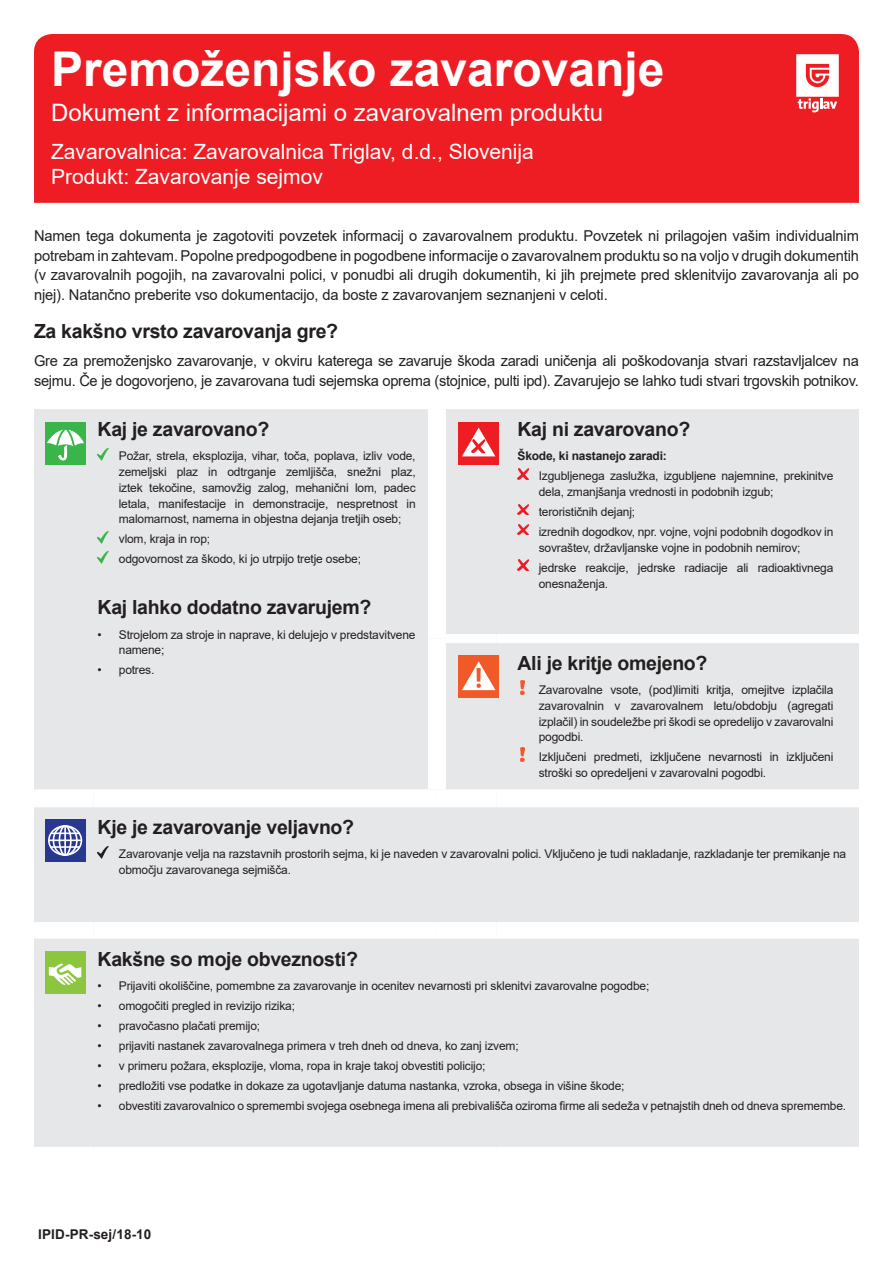
<style>
.page{position:relative;width:893px;height:1263px;background:#fff}
.page>*{position:absolute;margin:0;border:0;box-sizing:border-box;transform-origin:0 0}
.Form_title{font:700 48px "Arial";color:#fff}
.Form_sub_title{font:24px "Arial";color:#fff}
.Company_Product_head{font:21px "Arial";color:#fff}
.Cover_subhead{font:700 19.5px "Arial";letter-spacing:-.015em;color:#231f20}
.Form_intro{font:15px/19.5px "Arial";letter-spacing:-.02em;color:#231f20;text-align:justify}
.Oznaka-PG-notr-stran{font:700 13.5px "Arial";letter-spacing:.01em;color:#231f20}
.Covered_bullets{font:12px/15.8px "Arial";letter-spacing:-.015em;color:#231f20}
.Covered_bullets-2{font:700 12px "Arial";letter-spacing:-.015em;color:#231f20}
</style>
<div class="page">
<div style="left:34px;top:409px;width:825px;height:738px;background:#e6e7e9"></div>
<div style="left:34px;top:922px;width:59px;height:16px;background:#fff"></div>
<div style="left:93px;top:922px;width:344px;height:16px;background:#fff"></div>
<div style="left:437px;top:922px;width:59px;height:16px;background:#fff"></div>
<div style="left:496px;top:922px;width:363px;height:16px;background:#fff"></div>
<div style="left:34px;top:789px;width:59px;height:18px;background:#fff"></div>
<div style="left:93px;top:789px;width:344px;height:18px;background:#fff"></div>
<div style="left:437px;top:789px;width:59px;height:18px;background:#fff"></div>
<div style="left:496px;top:789px;width:363px;height:18px;background:#fff"></div>
<div style="left:428px;top:409px;width:18px;height:230px;background:#fff"></div>
<div style="left:428px;top:639px;width:18px;height:150px;background:#fff"></div>
<div style="left:446px;top:634px;width:50px;height:9px;background:#fff"></div>
<div style="left:496px;top:634px;width:363px;height:9px;background:#fff"></div>
<div style="left:45px;top:422px;width:41px;height:42px;background:#3ab54a"></div>
<svg style="left:47px;top:425px;width:37px;height:35px"></svg>
<svg style="left:98px;top:448px;width:10px;height:12px"></svg>
<svg style="left:98px;top:531px;width:10px;height:12px"></svg>
<svg style="left:98px;top:551px;width:10px;height:12px"></svg>
<div style="left:458px;top:422px;width:41px;height:42px;background:#ee1d23"></div>
<svg style="left:462px;top:428px;width:33px;height:28px"></svg>
<svg style="left:517px;top:468px;width:11px;height:11px"></svg>
<svg style="left:517px;top:504px;width:11px;height:11px"></svg>
<svg style="left:517px;top:524px;width:11px;height:11px"></svg>
<svg style="left:517px;top:560px;width:11px;height:11px"></svg>
<div style="left:458px;top:656px;width:41px;height:42px;background:#f15929"></div>
<svg style="left:462px;top:661px;width:33px;height:29px"></svg>
<svg style="left:520px;top:681px;width:4px;height:13px"></svg>
<svg style="left:520px;top:748px;width:4px;height:13px"></svg>
<svg style="left:45px;top:819px;width:41px;height:43px"></svg>
<div style="left:48px;top:825px;width:34px;height:31px;border:2px solid #fff;border-radius:50%"></div>
<div style="left:53px;top:825px;width:25px;height:31px;border:2px solid #fff;border-radius:50%"></div>
<div style="left:59px;top:825px;width:13px;height:31px;border:2px solid #fff;border-radius:50%"></div>
<hr style="left:64px;top:826px;width:2px;height:30px;background:#fff">
<hr style="left:51px;top:832px;width:29px;height:2px;background:#fff">
<hr style="left:51px;top:846px;width:29px;height:2px;background:#fff">
<hr style="left:49px;top:839px;width:32px;height:2px;background:#fff">
<svg style="left:98px;top:846px;width:10px;height:12px"></svg>
<div style="left:45px;top:952px;width:41px;height:42px;background:#8bc63e"></div>
<svg style="left:49px;top:963px;width:33px;height:22px"></svg>
<div style="left:34px;top:34px;width:825px;height:169px;background:#ee1d23"></div>
<svg style="left:796px;top:54px;width:43px;height:58px"></svg>
<p class="Form_title" style="left:51px;top:35px;width:615px">Premoženjsko zavarovanje</p>
<p class="Form_sub_title" style="left:51px;top:96px;width:554px">Dokument z informacijami o zavarovalnem produktu</p>
<p class="Company_Product_head" style="left:51px;top:137px;width:484px">Zavarovalnica: Zavarovalnica Triglav, d.d., Slovenija</p>
<p class="Company_Product_head" style="left:51px;top:162px;width:273px">Produkt: Zavarovanje sejmov</p>
<p class="Form_intro" style="left:34px;top:226px;width:826px">Namen tega dokumenta je zagotoviti povzetek informacij o zavarovalnem produktu. Povzetek ni prilagojen vašim individualnim potrebam in zahtevam. Popolne predpogodbene in pogodbene informacije o zavarovalnem produktu so na voljo v drugih dokumentih (v zavarovalnih pogojih, na zavarovalni polici, v ponudbi ali drugih dokumentih, ki jih prejmete pred sklenitvijo zavarovanja ali po njej). Natančno preberite vso dokumentacijo, da boste z zavarovanjem seznanjeni v celoti.</p>
<p class="Cover_subhead" style="left:34px;top:318px;width:306px">Za kakšno vrsto zavarovanja gre?</p>
<p class="Form_intro" style="left:34px;top:351px;width:826px">Gre za premoženjsko zavarovanje, v okviru katerega se zavaruje škoda zaradi uničenja ali poškodovanja stvari razstavljalcev na sejmu. Če je dogovorjeno, je zavarovana tudi sejemska oprema (stojnice, pulti ipd). Zavarujejo se lahko tudi stvari trgovskih potnikov.</p>
<p class="Cover_subhead" style="left:98px;top:415px;width:173px">Kaj je zavarovano?</p>
<p class="Covered_bullets" style="left:119px;top:448px;width:298px;text-align:justify">Požar, strela, eksplozija, vihar, toča, poplava, izliv vode, zemeljski plaz in odtrganje zemljišča, snežni plaz, iztek tekočine, samovžig zalog, mehanični lom, padec letala, manifestacije in demonstracije, nespretnost in malomarnost, namerna in objestna dejanja tretjih oseb;</p>
<p class="Covered_bullets" style="left:119px;top:531px;width:93px">vlom, kraja in rop;</p>
<p class="Covered_bullets" style="left:119px;top:551px;width:244px">odgovornost za škodo, ki jo utrpijo tretje osebe;</p>
<p class="Cover_subhead" style="left:98px;top:594px;width:275px">Kaj lahko dodatno zavarujem?</p>
<p class="Covered_bullets" style="left:119px;top:626px;width:298px;text-indent:-21px">• Strojelom za stroje in naprave, ki delujejo v predstavitvene namene;</p>
<p class="Covered_bullets" style="left:98px;top:662px;width:58px">• potres.</p>
<p class="Cover_subhead" style="left:517px;top:415px;width:174px">Kaj ni zavarovano?</p>
<p class="Covered_bullets-2" style="left:517px;top:448px;width:151px">Škode, ki nastanejo zaradi:</p>
<p class="Covered_bullets" style="left:539px;top:468px;width:296px">Izgubljenega zaslužka, izgubljene najemnine, prekinitve dela, zmanjšanja vrednosti in podobnih izgub;</p>
<p class="Covered_bullets" style="left:539px;top:504px;width:98px">terorističnih dejanj;</p>
<p class="Covered_bullets" style="left:539px;top:524px;width:296px">izrednih dogodkov, npr. vojne, vojni podobnih dogodkov in sovraštev, državljanske vojne in podobnih nemirov;</p>
<p class="Covered_bullets" style="left:539px;top:560px;width:296px">jedrske reakcije, jedrske radiacije ali radioaktivnega onesnaženja.</p>
<p class="Cover_subhead" style="left:517px;top:649px;width:192px">Ali je kritje omejeno?</p>
<p class="Covered_bullets" style="left:539px;top:682px;width:296px;text-align:justify">Zavarovalne vsote, (pod)limiti kritja, omejitve izplačila zavarovalnin v zavarovalnem letu/obdobju (agregati izplačil) in soudeležbe pri škodi se opredelijo v zavarovalni pogodbi.</p>
<p class="Covered_bullets" style="left:539px;top:749px;width:296px">Izključeni predmeti, izključene nevarnosti in izključeni stroški so opredeljeni v zavarovalni pogodbi.</p>
<p class="Cover_subhead" style="left:98px;top:813px;width:258px">Kje je zavarovanje veljavno?</p>
<p class="Covered_bullets" style="left:119px;top:846px;width:729px">Zavarovanje velja na razstavnih prostorih sejma, ki je naveden v zavarovalni polici. Vključeno je tudi nakladanje, razkladanje ter premikanje na območju zavarovanega sejmišča.</p>
<p class="Cover_subhead" style="left:98px;top:945px;width:262px">Kakšne so moje obveznosti?</p>
<p class="Covered_bullets" style="left:98px;top:978px;width:553px">• Prijaviti okoliščine, pomembne za zavarovanje in ocenitev nevarnosti pri sklenitvi zavarovalne pogodbe;</p>
<p class="Covered_bullets" style="left:98px;top:998px;width:199px">• omogočiti pregled in revizijo rizika;</p>
<p class="Covered_bullets" style="left:98px;top:1018px;width:164px">• pravočasno plačati premijo;</p>
<p class="Covered_bullets" style="left:98px;top:1038px;width:423px">• prijaviti nastanek zavarovalnega primera v treh dneh od dneva, ko zanj izvem;</p>
<p class="Covered_bullets" style="left:98px;top:1058px;width:389px">• v primeru požara, eksplozije, vloma, ropa in kraje takoj obvestiti policijo;</p>
<p class="Covered_bullets" style="left:98px;top:1078px;width:528px">• predložiti vse podatke in dokaze za ugotavljanje datuma nastanka, vzroka, obsega in višine škode;</p>
<p class="Covered_bullets" style="left:98px;top:1098px;width:750px">• obvestiti zavarovalnico o spremembi svojega osebnega imena ali prebivališča oziroma firme ali sedeža v petnajstih dneh od dneva spremembe.</p>
<p class="Oznaka-PG-notr-stran" style="left:38px;top:1224px;width:115px">IPID-PR-sej/18-10</p>
</div>
